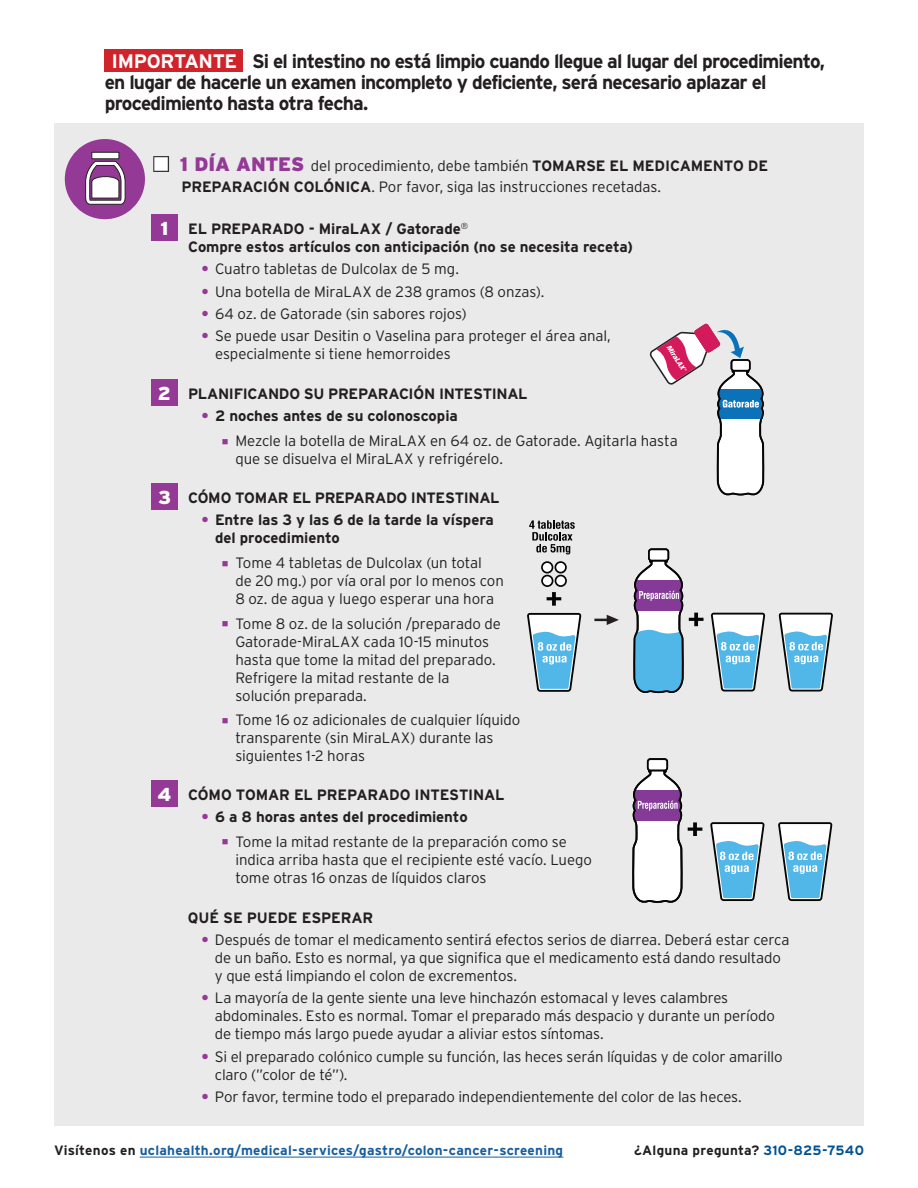
<style>
.page{position:relative;width:918px;height:1188px;background:#fff}
.page>*{position:absolute;margin:0;border:0;box-sizing:border-box;transform-origin:0 0}
.TEXT_1{font:700 19.5px/21px "Interstate";letter-spacing:-.045em;color:#231f20}
.YELLOW_SUB_TITLE{font:700 19.5px "Interstate";letter-spacing:-.02em;color:#fff}
.YELLOW_SUB_TITLE-2{font:900 18.75px "Interstate";color:#fff}
.TEXT_1_BULLETS_INSET{font:300 15px/18px "Interstate";letter-spacing:-.01em;color:#231f20}
.TEXT_1_BULLETS_INSET-2{font:700 15px/18px "Interstate";letter-spacing:-.01em;color:#231f20}
.YELLOW_SUB_TITLE-3{font:700 13.5px "Interstate";letter-spacing:.02em;color:#175d9e}
.YELLOW_SUB_TITLE-4{font:700 13.5px "Interstate";letter-spacing:.02em;color:#231f20}
.s1{font-weight:900;font-size:19.5px;color:#943995}
.s2{font-weight:700}
.s3{font-weight:700;color:#943995}
.s4{color:#943995}
.s5{color:#231f20}
.s6{color:#005294}
</style>
<div class="page">
<div style="left:54px;top:123px;width:810px;height:1002px;background:#eaeaeb"></div>
<div style="left:65px;top:139px;width:80px;height:80px;background:#943995;border-radius:50%"></div>
<svg style="left:85px;top:151px;width:41px;height:54px"></svg>
<hr style="left:140px;top:1157px;width:423px;height:1px;background:#175d9e">
<svg style="left:649px;top:323px;width:116px;height:173px"></svg>
<svg style="left:711px;top:613px;width:54px;height:79px"></svg>
<svg style="left:779px;top:613px;width:54px;height:79px"></svg>
<svg style="left:527px;top:613px;width:54px;height:79px"></svg>
<div style="left:542px;top:576px;width:11px;height:10px;background:#fff;border-radius:50%"></div>
<div style="left:541px;top:575px;width:12px;height:12px;border:2px solid #050504;border-radius:50%"></div>
<div style="left:555px;top:576px;width:11px;height:10px;background:#fff;border-radius:50%"></div>
<div style="left:555px;top:575px;width:12px;height:12px;border:2px solid #050504;border-radius:50%"></div>
<div style="left:542px;top:562px;width:11px;height:11px;background:#fff;border-radius:50%"></div>
<div style="left:541px;top:561px;width:12px;height:13px;border:2px solid #050504;border-radius:50%"></div>
<div style="left:555px;top:562px;width:11px;height:11px;background:#fff;border-radius:50%"></div>
<div style="left:555px;top:561px;width:12px;height:12px;border:2px solid #050504;border-radius:50%"></div>
<svg style="left:547px;top:592px;width:14px;height:14px"></svg>
<svg style="left:594px;top:615px;width:25px;height:10px"></svg>
<svg style="left:529px;top:520px;width:46px;height:34px"></svg>
<div style="left:648px;top:548px;width:21px;height:14px;border:2px solid #050504;border-radius:3px"></div>
<svg style="left:633px;top:549px;width:71px;height:145px"></svg>
<svg style="left:710px;top:822px;width:55px;height:79px"></svg>
<svg style="left:778px;top:822px;width:54px;height:79px"></svg>
<svg style="left:632px;top:758px;width:70px;height:145px"></svg>
<div style="left:151px;top:379px;width:27px;height:27px;background:#943995"></div>
<div style="left:151px;top:483px;width:27px;height:27px;background:#943995"></div>
<div style="left:151px;top:214px;width:27px;height:27px;background:#943995"></div>
<div style="left:151px;top:780px;width:27px;height:27px;background:#943995"></div>
<div style="left:105px;top:50px;width:138px;height:22px;background:#d1232a"></div>
<p class="TEXT_1" style="left:105px;top:51px;width:722px;text-indent:147px">Si el intestino no está limpio cuando llegue al lugar del procedimiento, en lugar de hacerle un examen incompleto y deficiente, será necesario aplazar el procedimiento hasta otra fecha.</p>
<p class="YELLOW_SUB_TITLE" style="left:112px;top:50px;width:127px">IMPORTANTE</p>
<p class="TEXT_1_BULLETS_INSET" style="left:180px;top:156px;width:590px;line-height:20.2px"><span class="s1">1 DÍA ANTES</span> del procedimiento, debe también <span class="s2">TOMARSE EL MEDICAMENTO DE<br>PREPARACIÓN COLÓNICA</span>. Por favor, siga las instrucciones recetadas.</p>
<p class="YELLOW_SUB_TITLE-2" style="left:161px;top:217px;width:9px">1</p>
<p class="TEXT_1_BULLETS_INSET-2" style="left:188px;top:220px;width:282px">EL PREPARADO - MiraLAX / Gatorade<sup>®</sup></p>
<p class="TEXT_1_BULLETS_INSET-2" style="left:188px;top:238px;width:447px">Compre estos artículos con anticipación (no se necesita receta)</p>
<p class="TEXT_1_BULLETS_INSET" style="left:202px;top:260px;width:259px"><span class="s3">•</span> Cuatro tabletas de Dulcolax de 5 mg.</p>
<p class="TEXT_1_BULLETS_INSET" style="left:202px;top:282px;width:344px"><span class="s3">•</span> Una botella de MiraLAX de 238 gramos (8 onzas).</p>
<p class="TEXT_1_BULLETS_INSET" style="left:202px;top:304px;width:267px"><span class="s3">•</span> 64 oz. de Gatorade (sin sabores rojos)</p>
<p class="TEXT_1_BULLETS_INSET" style="left:215px;top:327px;width:397px;text-indent:-14px"><span class="s3">•</span> Se puede usar Desitin o Vaselina para proteger el área anal, especialmente si tiene hemorroides</p>
<p class="YELLOW_SUB_TITLE-2" style="left:158px;top:383px;width:15px">2</p>
<p class="YELLOW_SUB_TITLE-2" style="left:158px;top:487px;width:14px">3</p>
<p class="TEXT_1_BULLETS_INSET-2" style="left:188px;top:385px;width:341px">PLANIFICANDO SU PREPARACIÓN INTESTINAL</p>
<p class="TEXT_1_BULLETS_INSET-2" style="left:202px;top:407px;width:258px"><span class="s4">•</span> 2 noches antes de su colonoscopia</p>
<p class="TEXT_1_BULLETS_INSET" style="left:235px;top:432px;width:444px;text-indent:-14px"><span class="s4">■</span> Mezcle la botella de MiraLAX en 64 oz. de Gatorade. Agitarla hasta que se disuelva el MiraLAX y refrigérelo.</p>
<p class="TEXT_1_BULLETS_INSET-2" style="left:188px;top:489px;width:313px">CÓMO TOMAR EL PREPARADO INTESTINAL</p>
<p class="TEXT_1_BULLETS_INSET-2" style="left:215px;top:511px;width:280px;text-indent:-14px"><span class="s4">•</span> Entre las 3 y las 6 de la tarde la víspera del procedimiento</p>
<p class="TEXT_1_BULLETS_INSET" style="left:235px;top:554px;width:270px;text-indent:-14px"><span class="s4">■</span> Tome 4 tabletas de Dulcolax (un total<br>de 20 mg.) por vía oral por lo menos con<br>8 oz. de agua y luego esperar una hora</p>
<p class="TEXT_1_BULLETS_INSET" style="left:235px;top:614px;width:267px;text-indent:-14px"><span class="s4">■</span> Tome 8 oz. de la solución /preparado de Gatorade-MiraLAX cada 10-15 minutos hasta que tome la mitad del preparado.<br>Refrigere la mitad restante de la solución preparada.</p>
<p class="TEXT_1_BULLETS_INSET" style="left:235px;top:711px;width:287px;text-indent:-14px"><span class="s4">■</span> Tome 16 oz adicionales de cualquier líquido transparente (sin MiraLAX) durante las siguientes 1-2 horas</p>
<p class="YELLOW_SUB_TITLE-2" style="left:158px;top:783px;width:15px">4</p>
<p class="TEXT_1_BULLETS_INSET-2" style="left:188px;top:785px;width:318px">CÓMO TOMAR EL PREPARADO INTESTINAL</p>
<p class="TEXT_1_BULLETS_INSET-2" style="left:202px;top:808px;width:268px"><span class="s4">•</span> 6 a 8 horas antes del procedimiento</p>
<p class="TEXT_1_BULLETS_INSET" style="left:235px;top:832px;width:358px;text-indent:-14px"><span class="s4">■</span> Tome la mitad restante de la preparación como se indica arriba hasta que el recipiente esté vacío. Luego tome otras 16 onzas de líquidos claros</p>
<p class="TEXT_1_BULLETS_INSET-2" style="left:188px;top:908px;width:187px">QUÉ SE PUEDE ESPERAR</p>
<p class="TEXT_1_BULLETS_INSET" style="left:215px;top:931px;width:576px;text-indent:-14px"><span class="s3">•</span> Después de tomar el medicamento sentirá efectos serios de diarrea. Deberá estar cerca de un baño. Esto es normal, ya que significa que el medicamento está dando resultado y que está limpiando el colon de excrementos.</p>
<p class="TEXT_1_BULLETS_INSET" style="left:215px;top:989px;width:561px;text-indent:-14px"><span class="s3">•</span> La mayoría de la gente siente una leve hinchazón estomacal y leves calambres abdominales. Esto es normal. Tomar el preparado más despacio y durante un período de tiempo más largo puede ayudar a aliviar estos síntomas.</p>
<p class="TEXT_1_BULLETS_INSET" style="left:215px;top:1047px;width:569px;text-indent:-14px"><span class="s3">•</span> Si el preparado colónico cumple su función, las heces serán líquidas y de color amarillo claro (”color de té”).</p>
<p class="TEXT_1_BULLETS_INSET" style="left:201px;top:1088px;width:542px"><span class="s3">•</span> Por favor, termine todo el preparado independientemente del color de las heces.</p>
<p class="YELLOW_SUB_TITLE-3" style="left:54px;top:1143px;width:511px"><span class="s5">Visítenos en</span> uclahealth.org/medical-services/gastro/colon-cancer-screening</p>
<p class="YELLOW_SUB_TITLE-4" style="left:634px;top:1143px;width:231px">¿Alguna pregunta? <span class="s6">310-825-7540</span></p>
</div>
